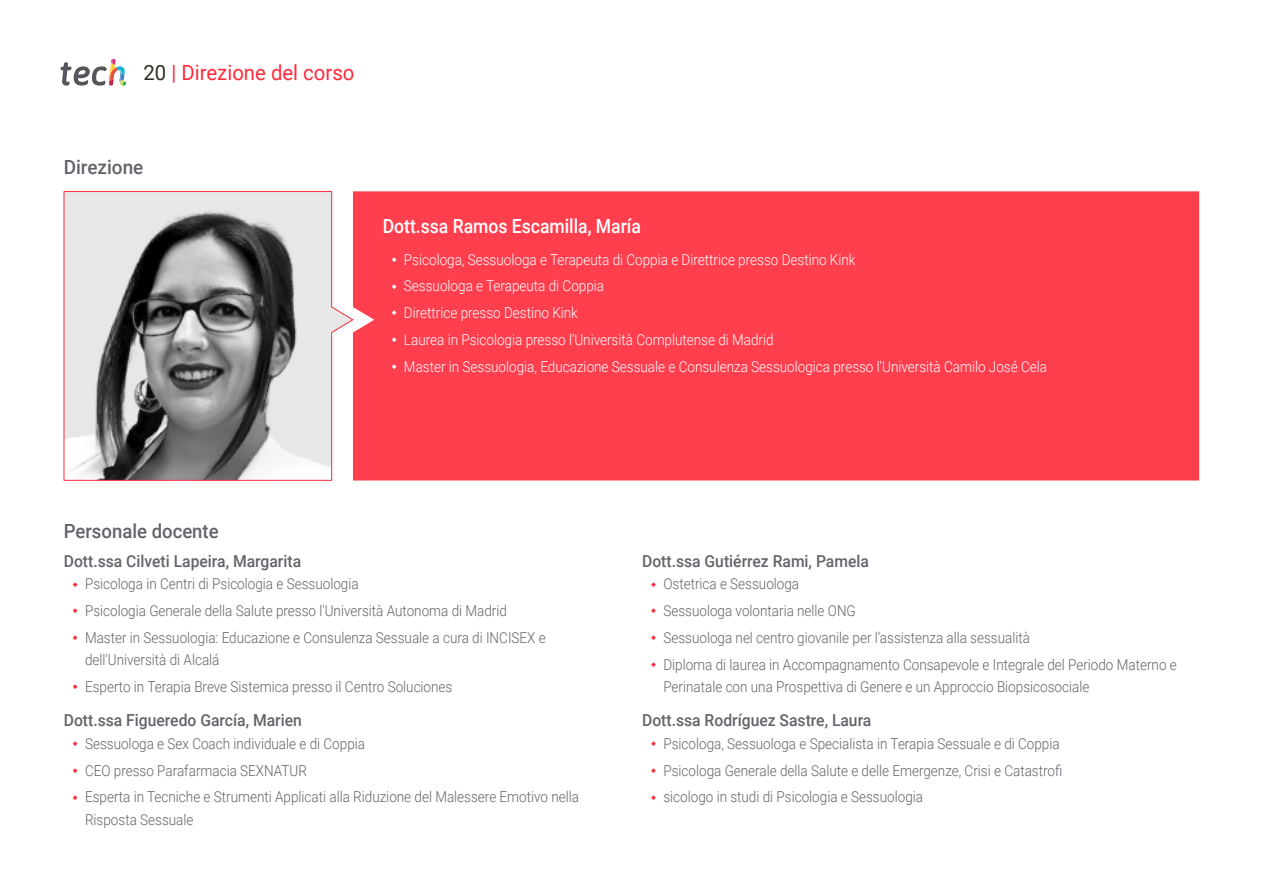
<style>
.page{position:relative;width:1263px;height:893px;background:#fff}
.page>*{position:absolute;margin:0;border:0;box-sizing:border-box;transform-origin:0 0}
.t1{font:21px "Roboto";color:#ff293a}
.t2{font:500 19.5px "Roboto";color:#fff;scale:.9 1}
.t3{font:500 19.5px "Roboto";color:#61646a;scale:.95 1}
.t4{font:500 19.5px "Roboto";color:#61646a}
.t5{font:500 16.5px "Roboto";color:#61646a;scale:.95 1}
.t6{font:300 15px/26.7px "Roboto";color:#61646a;scale:.9 1}
.t7{font:300 15px/26.7px "Roboto";color:#fff;scale:.9 1}
.s1{color:#312e20}
</style>
<div class="page">
<svg style="left:61px;top:59px;width:65px;height:27px"></svg>
<div style="left:353px;top:191px;width:846px;height:289px;background:#ff3e4e"></div>
<svg style="left:64px;top:191px;width:289px;height:290px"></svg>
<svg style="left:392px;top:257px;width:5px;height:5px"></svg>
<svg style="left:392px;top:284px;width:5px;height:5px"></svg>
<svg style="left:392px;top:310px;width:5px;height:5px"></svg>
<svg style="left:392px;top:337px;width:5px;height:5px"></svg>
<svg style="left:392px;top:364px;width:5px;height:5px"></svg>
<h1 class="t1" style="left:144px;top:57px;width:213px"><span class="s1">20</span> | Direzione del corso</h1>
<h2 class="t4" style="left:64px;top:154px;width:81px">Direzione</h2>
<h2 class="t2" style="left:383px;top:212px;width:289px">Dott.ssa Ramos Escamilla, María</h2>
<p class="t7" style="left:404px;top:245px;width:716px">Psicologa, Sessuologa e Terapeuta di Coppia e Direttrice presso Destino Kink<br>Sessuologa e Terapeuta di Coppia<br>Direttrice presso Destino Kink<br>Laurea in Psicologia presso l'Università Complutense di Madrid<br>Master in Sessuologia, Educazione Sessuale e Consulenza Sessuologica presso l'Università Camilo José Cela</p>
<h2 class="t3" style="left:64px;top:517px;width:165px">Personale docente</h2>
<p class="t5" style="left:64px;top:550px;width:251px">Dott.ssa Cilveti Lapeira, Margarita</p>
<p class="t6" style="left:85px;top:570px;width:513px">Psicologa in Centri di Psicologia e Sessuologia<br>Psicologia Generale della Salute presso l'Università Autonoma di Madrid<br>Master in Sessuologia: Educazione e Consulenza Sessuale a cura di INCISEX e</p>
<p class="t6" style="left:85px;top:646px;width:410px">dell'Università di Alcalá<br>Esperto in Terapia Breve Sistemica presso il Centro Soluciones</p>
<p class="t5" style="left:64px;top:709px;width:252px">Dott.ssa Figueredo García, Marien</p>
<p class="t6" style="left:85px;top:730px;width:550px">Sessuologa e Sex Coach individuale e di Coppia<br>CEO presso Parafarmacia SEXNATUR<br>Esperta in Tecniche e Strumenti Applicati alla Riduzione del Malessere Emotivo nella</p>
<p class="t6" style="left:85px;top:806px;width:122px">Risposta Sessuale</p>
<p class="t5" style="left:642px;top:550px;width:240px">Dott.ssa Gutiérrez Rami, Pamela</p>
<p class="t6" style="left:663px;top:570px;width:572px">Ostetrica e Sessuologa<br>Sessuologa volontaria nelle ONG<br>Sessuologa nel centro giovanile per l’assistenza alla sessualità<br>Diploma di laurea in Accompagnamento Consapevole e Integrale del Periodo Materno e</p>
<p class="t6" style="left:663px;top:673px;width:475px">Perinatale con una Prospettiva di Genere e un Approccio Biopsicosociale</p>
<p class="t5" style="left:642px;top:709px;width:243px">Dott.ssa Rodríguez Sastre, Laura</p>
<p class="t6" style="left:663px;top:730px;width:445px">Psicologa, Sessuologa e Specialista in Terapia Sessuale e di Coppia<br>Psicologa Generale della Salute e delle Emergenze, Crisi e Catastrofi sicologo in studi di Psicologia e Sessuologia</p>
</div>
